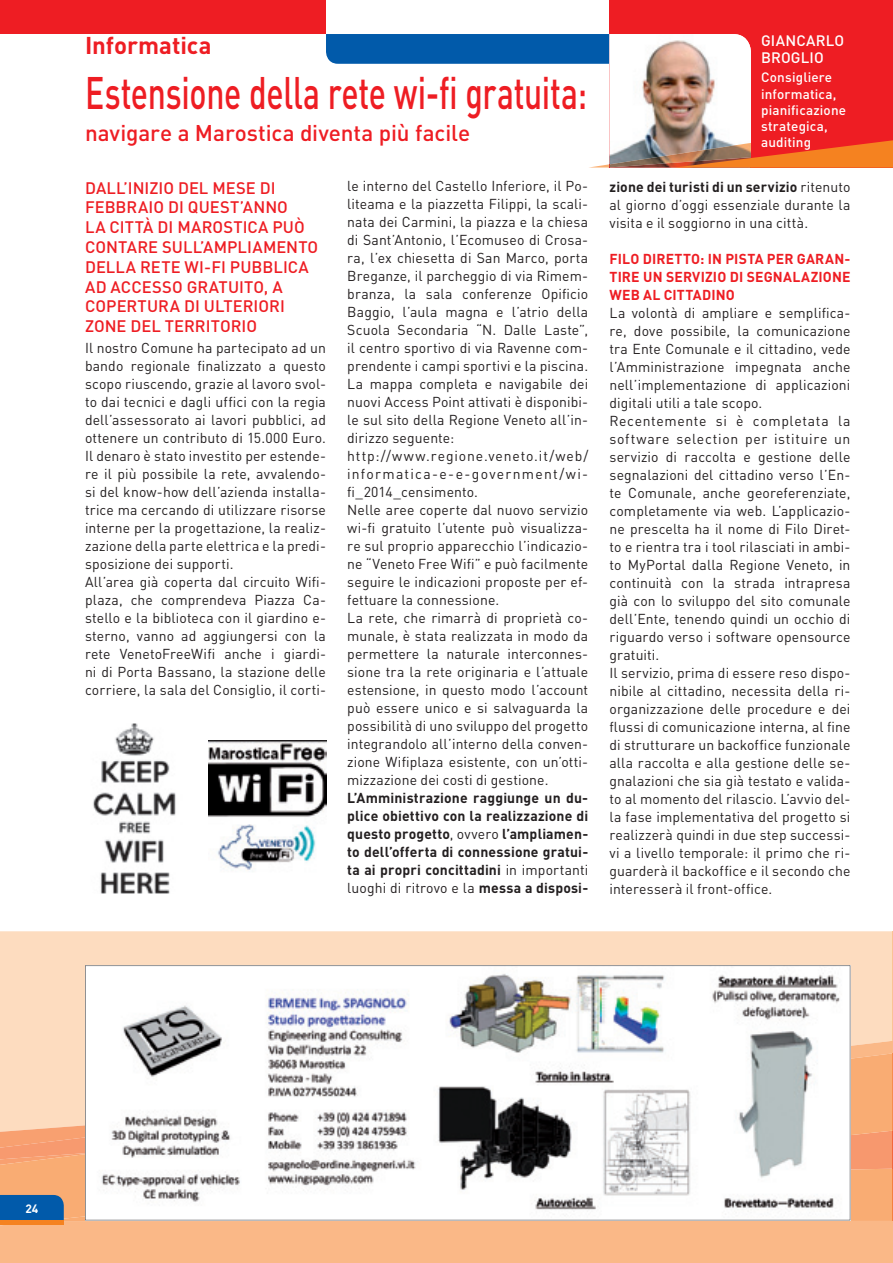
<style>
.page{position:relative;width:893px;height:1263px;background:#fff}
.page>*{position:absolute;margin:0;border:0;box-sizing:border-box;transform-origin:0 0}
.t1{font:500 45px "DIN";letter-spacing:-.01em;color:#ee1d23;scale:.71 1}
.t2{font:700 24px "DIN";letter-spacing:-.005em;color:#ee1d23}
.t3{font:500 22.5px "DIN";letter-spacing:-.005em;color:#ee1d23}
.t4{font:500 16.5px/19.8px "DIN";color:#ee1d23}
.t5{font:500 15px/16.5px "DIN";letter-spacing:.01em;color:#fff}
.t6{font:14.25px/18px "DIN";letter-spacing:.01em;color:#231f20}
.t7{font:700 14.25px/18px "DIN";letter-spacing:.01em;color:#231f20;text-align:justify}
.t8{font:700 14.25px/18px "DIN";letter-spacing:.01em;color:#ee1d23;text-align:justify}
.t9{font:500 13.5px/16.2px "DIN";letter-spacing:.01em;color:#fff}
.t10{font:700 12px "DIN";color:#fff}
.s1{font-weight:400}
.s2{font-weight:700}
</style>
<div class="page">
<div style="left:0;top:931px;width:893px;height:110px;background:#fddcbf"></div>
<div style="left:0;top:1041px;width:893px;height:222px;background:#fab887"></div>
<svg style="left:0;top:1053px;width:893px;height:172px;background:#fbc59c"></svg>
<svg style="left:0;top:1105px;width:893px;height:116px;background:#dca685"></svg>
<div style="left:0;top:1220px;width:64px;height:5px;background:#f58220"></div>
<div style="left:609px;top:0;width:284px;height:168px;background:#ee1d23"></div>
<div style="left:0;top:0;width:326px;height:34px;background:#ee1d23"></div>
<svg style="left:326px;top:34px;width:567px;height:134px"></svg>
<img style="left:93px;top:723px;width:83px;height:170px">
<img style="left:208px;top:741px;width:118px;height:129px">
<svg style="left:85px;top:965px;width:765px;height:255px"></svg>
<h2 class="t2" style="left:85px;top:30px;width:128px">Informatica</h2>
<h1 class="t1" style="left:85px;top:64px;width:708px">Estensione della rete wi-fi gratuita:</h1>
<h3 class="t3" style="left:85px;top:118px;width:387px">navigare a Marostica diventa più facile</h3>
<p class="t4" style="left:85px;top:177px;width:235px">DALL’INIZIO DEL MESE DI<br>FEBBRAIO DI QUEST’ANNO<br>LA CITTÀ DI MAROSTICA PUÒ<br>CONTARE SULL’AMPLIAMENTO<br>DELLA RETE WI-FI PUBBLICA<br>AD ACCESSO GRATUITO, A<br>COPERTURA DI ULTERIORI<br>ZONE DEL TERRITORIO</p>
<p class="t6" style="left:85px;top:339px;width:242px">Il nostro Comune ha partecipato ad un bando regionale finalizzato a questo scopo riuscendo, grazie al lavoro svol&shy;to dai tecnici e dagli uffici con la regia dell’assessorato ai lavori pubblici, ad ottenere un contributo di 15.000 Euro.<br>Il denaro è stato investito per estende&shy;re il più possibile la rete, avvalendo&shy;si del know-how dell’azienda installa&shy;trice ma cercando di utilizzare risorse interne per la progettazione, la realiz&shy;zazione della parte elettrica e la predi&shy;sposizione dei supporti.<br>All’area già coperta dal circuito Wifi&shy;plaza, che comprendeva Piazza Ca&shy;stello e la biblioteca con il giardino e&shy;sterno, vanno ad aggiungersi con la rete VenetoFreeWifi anche i giardi&shy;ni di Porta Bassano, la stazione delle corriere, la sala del Consiglio, il corti-</p>
<p class="t6" style="left:347px;top:177px;width:243px">le interno del Castello Inferiore, il Po&shy;liteama e la piazzetta Filippi, la scali&shy;nata dei Carmini, la piazza e la chiesa di Sant’Antonio, l’Ecomuseo di Crosa&shy;ra, l’ex chiesetta di San Marco, porta Breganze, il parcheggio di via Rimem&shy;branza, la sala conferenze Opificio Baggio, l’aula magna e l’atrio della Scuola Secondaria “N. Dalle Laste”, il centro sportivo di via Ravenne com&shy;prendente i campi sportivi e la piscina.<br>La mappa completa e navigabile dei nuovi Access Point attivati è disponibi&shy;le sul sito della Regione Veneto all’in&shy;dirizzo seguente: http://www.regione.veneto.it/web/ informatica-e-e-government/wi&shy;fi_2014_censimento.<br>Nelle aree coperte dal nuovo servizio wi-fi gratuito l’utente può visualizza&shy;re sul proprio apparecchio l’indicazio&shy;ne “Veneto Free Wifi” e può facilmente seguire le indicazioni proposte per ef&shy;fettuare la connessione.<br>La rete, che rimarrà di proprietà co&shy;munale, è stata realizzata in modo da permettere la naturale interconnes&shy;sione tra la rete originaria e l’attuale estensione, in questo modo l’account può essere unico e si salvaguarda la possibilità di uno sviluppo del progetto integrandolo all’interno della conven&shy;zione Wifiplaza esistente, con un’otti&shy;mizzazione dei costi di gestione.</p>
<p class="t7" style="left:347px;top:789px;width:242px">L’Amministrazione raggiunge un du&shy;plice obiettivo con la realizzazione di questo progetto<span class="s1">, ovvero</span> l’ampliamen&shy;to dell’offerta di connessione gratui&shy;ta ai propri concittadini <span class="s1">in importanti luoghi di ritrovo e la</span> messa a disposi-</p>
<p class="t5" style="left:761px;top:32px;width:84px">GIANCARLO<br>BROGLIO</p>
<p class="t9" style="left:761px;top:69px;width:87px">Consigliere informatica, pianificazione strategica, auditing</p>
<p class="t6" style="left:609px;top:177px;width:242px;text-align:justify"><span class="s2">zione dei turisti di un servizio</span> ritenuto al giorno d’oggi essenziale durante la visita e il soggiorno in una città.</p>
<p class="t8" style="left:609px;top:249px;width:242px">FILO DIRETTO: IN PISTA PER GARAN-TIRE UN SERVIZIO DI SEGNALAZIONE WEB AL CITTADINO</p>
<p class="t6" style="left:609px;top:303px;width:242px">La volontà di ampliare e semplifica&shy;re, dove possibile, la comunicazione tra Ente Comunale e il cittadino, vede l’Amministrazione impegnata anche nell’implementazione di applicazioni digitali utili a tale scopo.<br>Recentemente si è completata la software selection per istituire un servizio di raccolta e gestione delle segnalazioni del cittadino verso l’En&shy;te Comunale, anche georeferenziate, completamente via web. L’applicazio&shy;ne prescelta ha il nome di Filo Diret&shy;to e rientra tra i tool rilasciati in ambi&shy;to MyPortal dalla Regione Veneto, in continuità con la strada intrapresa già con lo sviluppo del sito comunale dell’Ente, tenendo quindi un occhio di riguardo verso i software opensource gratuiti.<br>Il servizio, prima di essere reso dispo&shy;nibile al cittadino, necessita della ri&shy;organizzazione delle procedure e dei flussi di comunicazione interna, al fine di strutturare un backoffice funzionale alla raccolta e alla gestione delle se&shy;gnalazioni che sia già testato e valida&shy;to al momento del rilascio. L’avvio del&shy;la fase implementativa del progetto si realizzerà quindi in due step successi&shy;vi a livello temporale: il primo che ri&shy;guarderà il backoffice e il secondo che interesserà il front-office.</p>
<p class="t10" style="left:25px;top:1201px;width:15px">24</p>
</div>
